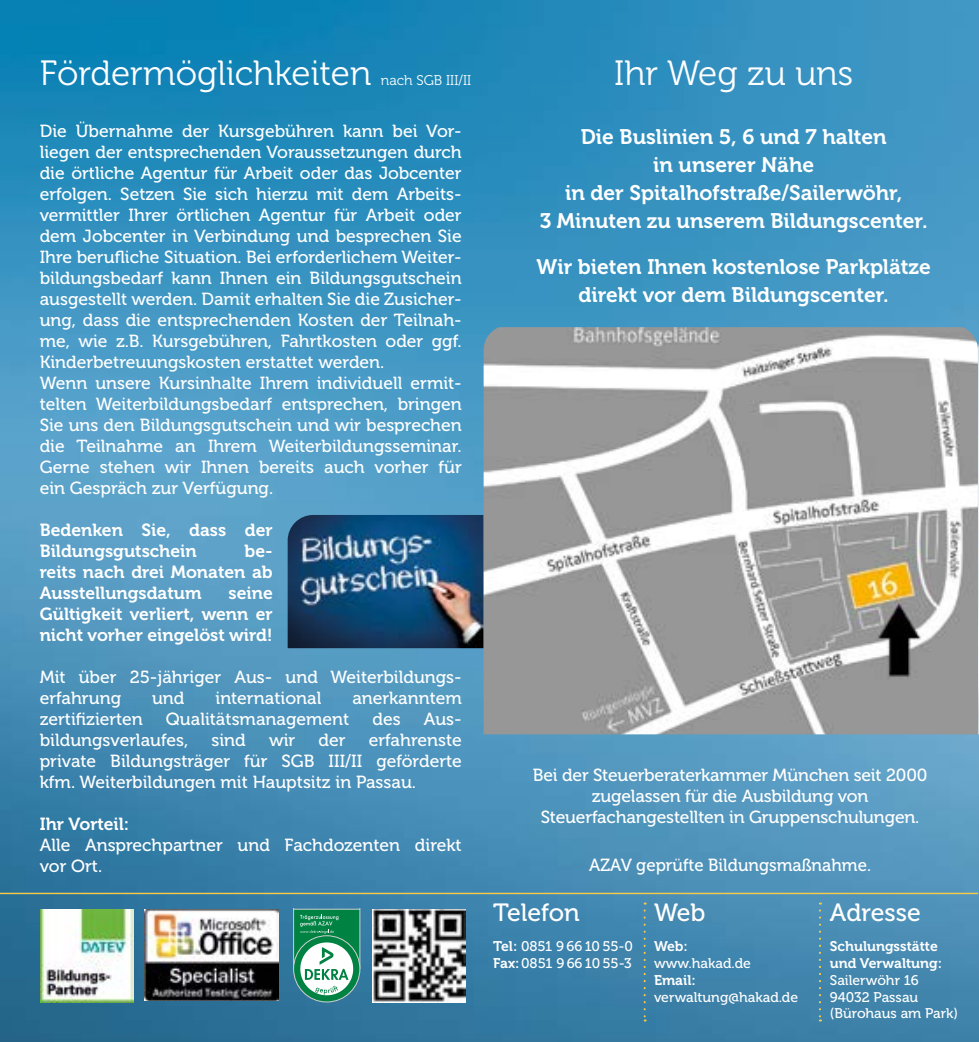
<style>
.page{position:relative;width:979px;height:1042px;background:#fff}
.page>*{position:absolute;margin:0;border:0;box-sizing:border-box;transform-origin:0 0}
.t1{font:35px "Museo 300";color:#fff}
.t2{font:24.85px "Museo 500";color:#fff}
.t3{font:21px/28px "Museo 700";color:#fff;text-align:center}
.t4{font:17.5px/21px "Museo 500";color:#fff}
.t5{font:17.5px/21px "Museo 700";color:#fff;text-align:justify}
.t6{font:17.5px "Museo 500";color:#fff;scale:.96 1}
.t7{font:14px/16.8px "Museo 500";color:#fff}
.t8{font:14px/16.8px "Museo 700";color:#fff}
.t9{font:14px "Museo 300";color:#fff}
.s1{font-family:"Museo 700"}
</style>
<div class="page">
<img style="left:0;top:0;width:978px;height:1042px">
<div style="left:628px;top:890px;width:33px;height:131px;background:#3f84ab"></div>
<div style="left:803px;top:890px;width:33px;height:131px;background:#4589b0"></div>
<img style="left:372px;top:909px;width:93px;height:93px">
<img style="left:144px;top:909px;width:135px;height:92px">
<img style="left:40px;top:909px;width:93px;height:93px">
<svg style="left:293px;top:936px;width:67px;height:66px"></svg>
<svg style="left:293px;top:909px;width:67px;height:86px"></svg>
<div style="left:0;top:879px;width:978px;height:15px;background:#fff;opacity:.24"></div>
<img style="left:977px;top:325px;width:1px;height:409px">
<img style="left:287px;top:515px;width:196px;height:133px">
<img style="left:483px;top:327px;width:494px;height:407px">
<h1 class="t1" style="left:40px;top:54px;width:333px">Fördermöglichkeiten</h1>
<p class="t9" style="left:381px;top:72px;width:92px">nach SGB III/II</p>
<p class="t4" style="left:40px;top:121px;width:423px">Die Übernahme der Kursgebühren kann bei Vor&shy;liegen der entsprechenden Voraussetzungen durch die örtliche Agentur für Arbeit oder das Jobcenter erfolgen. Setzen Sie sich hierzu mit dem Arbeits&shy;vermittler Ihrer örtlichen Agentur für Arbeit oder dem Jobcenter in Verbindung und besprechen Sie Ihre berufliche Situation. Bei erforderlichem Weiter&shy;bildungsbedarf kann Ihnen ein Bildungsgutschein ausgestellt werden. Damit erhalten Sie die Zusicher&shy;ung, dass die entsprechenden Kosten der Teilnah&shy;me, wie z.B. Kursgebühren, Fahrtkosten oder ggf.<br>Kinderbetreuungskosten erstattet werden.<br>Wenn unsere Kursinhalte Ihrem individuell ermit&shy;telten Weiterbildungsbedarf entsprechen, bringen Sie uns den Bildungsgutschein und wir besprechen die Teilnahme an Ihrem Weiterbildungsseminar.<br>Gerne stehen wir Ihnen bereits auch vorher für ein Gespräch zur Verfügung.</p>
<p class="t5" style="left:40px;top:519px;width:234px">Bedenken Sie, dass der<br>Bildungsgutschein</p>
<p class="t5" style="left:40px;top:540px;width:234px;text-indent:205px">be&shy;reits nach drei Monaten ab Ausstellungsdatum</p>
<p class="t5" style="left:40px;top:582px;width:234px;text-indent:189px">seine Gültigkeit verliert, wenn er nicht vorher eingelöst wird!</p>
<p class="t4" style="left:40px;top:667px;width:423px">Mit über 25-jähriger Aus- und Weiterbildungs&shy;erfahrung</p>
<p class="t4" style="left:152px;top:688px;width:34px">und</p>
<p class="t4" style="left:215px;top:688px;width:107px">international</p>
<p class="t4" style="left:352px;top:688px;width:111px">anerkanntem</p>
<p class="t4" style="left:40px;top:709px;width:105px">zertifizierten</p>
<p class="t4" style="left:166px;top:709px;width:185px">Qualitätsmanagement</p>
<p class="t4" style="left:372px;top:709px;width:30px">des</p>
<p class="t4" style="left:423px;top:709px;width:39px">Aus-</p>
<p class="t4" style="left:40px;top:730px;width:150px">bildungsverlaufes,</p>
<p class="t4" style="left:211px;top:730px;width:36px">sind</p>
<p class="t4" style="left:269px;top:730px;width:28px">wir</p>
<p class="t4" style="left:318px;top:730px;width:29px">der</p>
<p class="t4" style="left:40px;top:730px;width:423px;text-align:justify;text-indent:329px">erfahrenste private Bildungsträger für SGB III/II geförderte kfm. Weiterbildungen mit Hauptsitz in Passau.</p>
<p class="t5" style="left:40px;top:813px;width:91px">Ihr Vorteil:</p>
<p class="t4" style="left:40px;top:835px;width:423px">Alle Ansprechpartner und Fachdozenten direkt vor Ort.</p>
<h1 class="t1" style="left:614px;top:54px;width:240px">Ihr Weg zu uns</h1>
<p class="t3" style="left:539px;top:123px;width:389px">Die Buslinien 5, 6 und 7 halten<br>in unserer Nähe<br>in der Spitalhofstraße/Sailerwöhr,<br>3 Minuten zu unserem Bildungscenter.</p>
<p class="t3" style="left:536px;top:253px;width:395px">Wir bieten Ihnen kostenlose Parkplätze direkt vor dem Bildungscenter.</p>
<p class="t4" style="left:532px;top:765px;width:396px;text-align:center">Bei der Steuerberaterkammer München seit 2000 zugelassen für die Ausbildung von<br>Steuerfachangestellten in Gruppenschulungen.</p>
<p class="t6" style="left:589px;top:855px;width:295px">AZAV geprüfte Bildungsmaßnahme.</p>
<h2 class="t2" style="left:493px;top:899px;width:88px">Telefon</h2>
<p class="t7" style="left:493px;top:938px;width:141px"><span class="s1">Tel:</span> 0851 9 66 10 55-0<br><span class="s1">Fax:</span> 0851 9 66 10 55-3</p>
<h2 class="t2" style="left:653px;top:899px;width:53px">Web</h2>
<p class="t8" style="left:653px;top:938px;width:35px">Web:</p>
<p class="t7" style="left:653px;top:955px;width:98px">www.hakad.de</p>
<p class="t8" style="left:653px;top:971px;width:43px">Email:</p>
<p class="t7" style="left:653px;top:988px;width:146px">verwaltung@hakad.de</p>
<h2 class="t2" style="left:829px;top:899px;width:92px">Adresse</h2>
<p class="t8" style="left:829px;top:938px;width:114px">Schulungsstätte und Verwaltung:</p>
<p class="t7" style="left:829px;top:971px;width:130px">Sailerwöhr 16<br>94032 Passau (Bürohaus am Park)</p>
</div>
